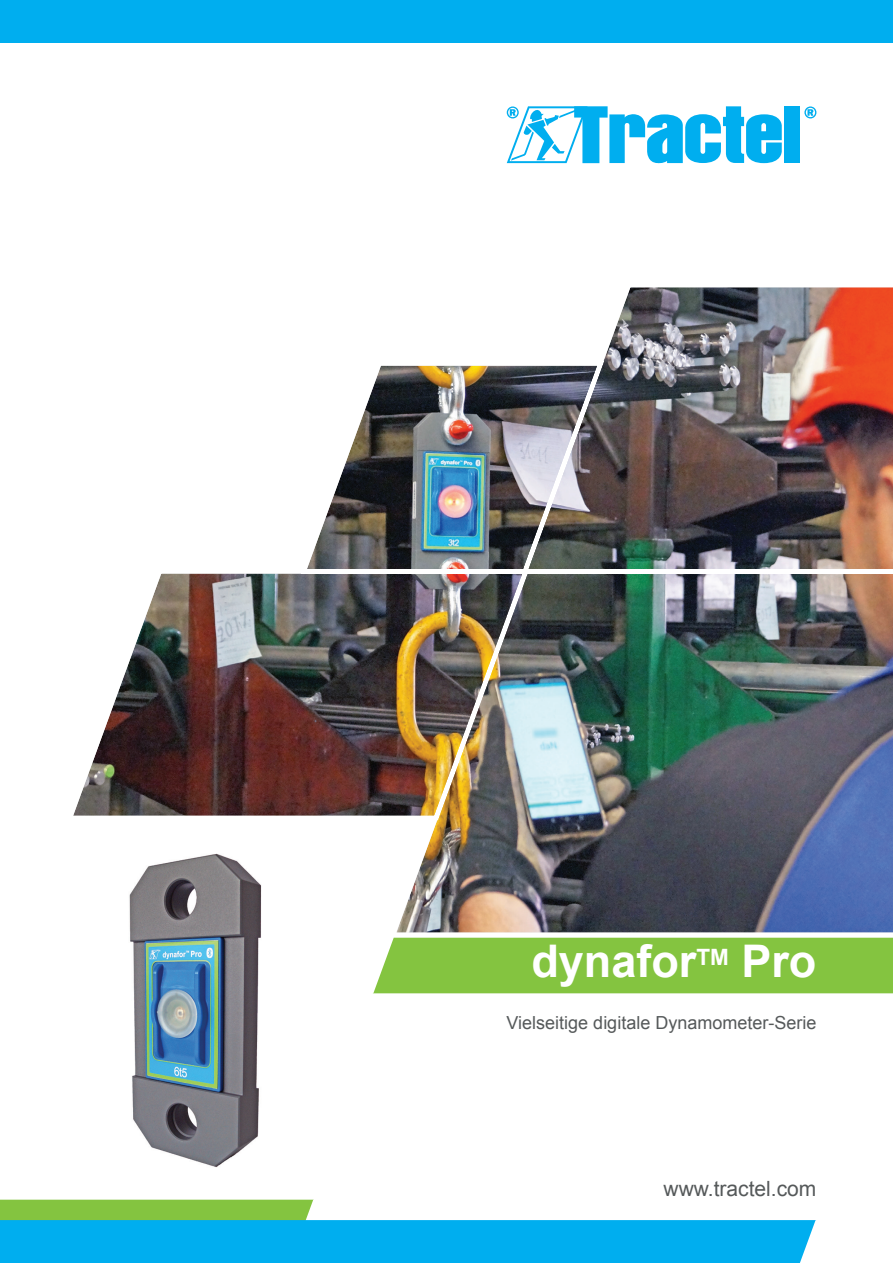
<style>
.page{position:relative;width:893px;height:1263px;background:#fff}
.page>*{position:absolute;margin:0;border:0;box-sizing:border-box;transform-origin:0 0}
.t1{font:700 45px "Arial";color:#fff}
.t2{font:21px "Arial";color:#55595a}
.t3{font:18px "Arial";color:#55595a}
</style>
<div class="page">
<svg style="left:0;top:1200px;width:816px;height:63px"></svg>
<div style="left:0;top:0;width:893px;height:43px;background:#00aeef"></div>
<div style="left:373px;top:939px;width:520px;height:54px;background:#84c440"></div>
<img style="left:73px;top:287px;width:820px;height:652px">
<img style="left:111px;top:845px;width:170px;height:322px">
<div style="left:784px;top:106px;width:15px;height:57px;background:#00aeef"></div>
<svg style="left:804px;top:106px;width:12px;height:12px"></svg>
<svg style="left:507px;top:106px;width:275px;height:57px"></svg>
<p class="t1" style="left:531px;top:932px;width:287px">dynafor<sup>TM</sup> Pro</p>
<p class="t3" style="left:507px;top:1011px;width:311px">Vielseitige digitale Dynamometer-Serie</p>
<p class="t2" style="left:664px;top:1175px;width:154px">www.tractel.com</p>
</div>
